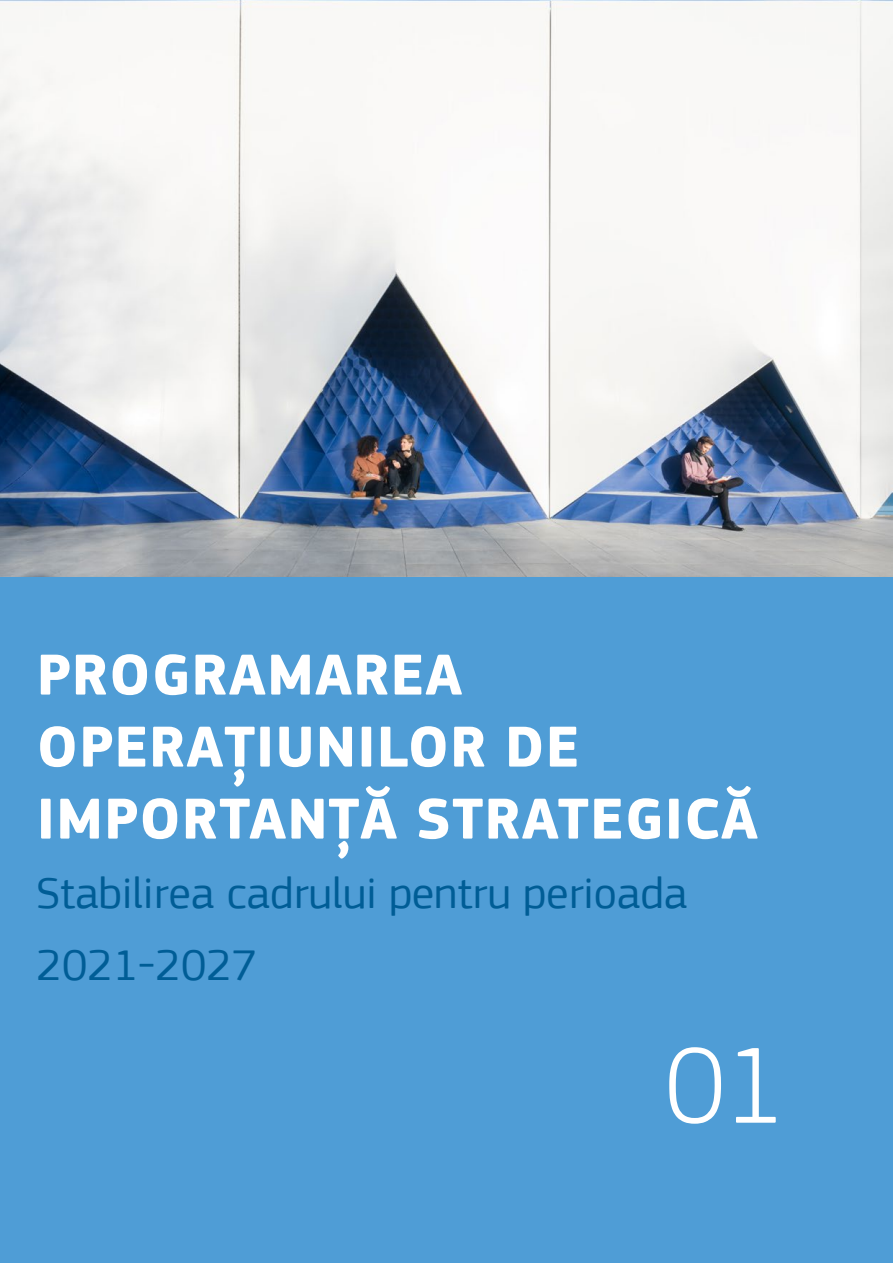
<style>
.page{position:relative;width:893px;height:1263px;background:#fff}
.page>*{position:absolute;margin:0;border:0;box-sizing:border-box;transform-origin:0 0}
.t1{font:300 112.5px "EC Square Sans Pro";color:#fff}
.t2{font:700 60px/72px "EC Square Sans Pro";letter-spacing:.02em;color:#fff}
.t3{font:45px/72px "EC Square Sans Pro";color:#005d96}
</style>
<div class="page">
<div style="left:0;top:576px;width:893px;height:687px;background:#4f9dd6"></div>
<img style="left:0;top:0;width:893px;height:576px">
<p class="t2" style="left:37px;top:641px;width:723px">PROGRAMAREA<br>OPERAȚIUNILOR DE<br>IMPORTANȚĂ STRATEGICĂ</p>
<p class="t3" style="left:36px;top:857px;width:653px">Stabilirea cadrului pentru perioada<br>2021-2027</p>
<h1 class="t1" style="left:665px;top:1020px;width:123px">01</h1>
</div>
